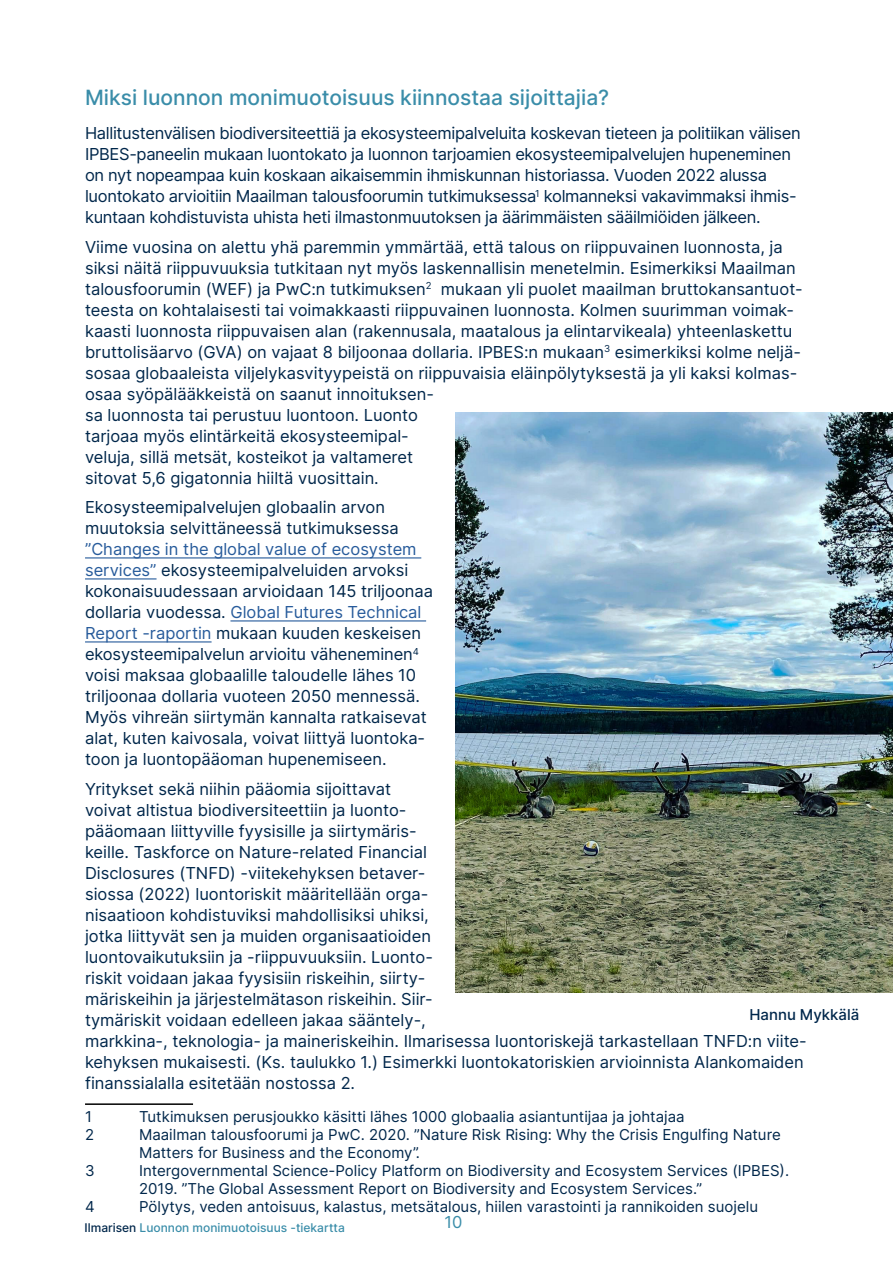
<style>
.page{position:relative;width:893px;height:1263px;background:#fff}
.page>*{position:absolute;margin:0;border:0;box-sizing:border-box;transform-origin:0 0}
.Väliotsikko_H3{font:500 21px "Inter";color:#3a8da9}
.Leipis{font:16.5px/21px "Inter";color:#00274b}
.Leipis-2{font:16.5px/21px "Inter";letter-spacing:-.02em;color:#00274b}
.t1{font:16.5px "Inter";color:#3a8da9}
.t2{font:15px/18px "Inter";color:#00274b}
.Leipis-3{font:500 15px "Inter";color:#00274b}
.t3{font:500 12px "Inter";color:#3a8da9}
.s1{color:#275b9b}
.s2{color:#00274b}
</style>
<div class="page">
<img style="left:455px;top:412px;width:438px;height:581px">
<img style="left:455px;top:414px;width:438px;height:207px">
<hr style="left:85px;top:557px;width:336px;height:1px;background:#275b9b">
<hr style="left:85px;top:578px;width:72px;height:1px;background:#275b9b">
<hr style="left:230px;top:620px;width:196px;height:1px;background:#275b9b">
<hr style="left:85px;top:641px;width:127px;height:1px;background:#275b9b">
<hr style="left:85px;top:1103px;width:108px;height:2px;background:#000">
<h3 class="Väliotsikko_H3" style="left:85px;top:82px;width:526px">Miksi luonnon monimuotoisuus kiinnostaa sijoittajia?</h3>
<p class="Leipis-2" style="left:85px;top:122px;width:717px">Hallitustenvälisen biodiversiteettiä ja ekosysteemipalveluita koskevan tieteen ja politiikan välisen IPBES-paneelin mukaan luontokato ja luonnon tarjoamien ekosysteemipalvelujen hupeneminen on nyt nopeampaa kuin koskaan aikaisemmin ihmiskunnan historiassa. Vuoden 2022 alussa luontokato arvioitiin Maailman talousfoorumin tutkimuksessa<sup>1</sup> kolmanneksi vakavimmaksi ihmis&shy;kuntaan kohdistuvista uhista heti ilmastonmuutoksen ja äärimmäisten sääilmiöiden jälkeen.</p>
<p class="Leipis" style="left:85px;top:236px;width:719px">Viime vuosina on alettu yhä paremmin ymmärtää, että talous on riippuvainen luonnosta, ja siksi näitä riippuvuuksia tutkitaan nyt myös laskennallisin menetelmin. Esimerkiksi Maailman talousfoorumin (WEF) ja PwC:n tutkimuksen<sup>2</sup> mukaan yli puolet maailman bruttokansantuot&shy;teesta on kohtalaisesti tai voimakkaasti riippuvainen luonnosta. Kolmen suurimman voimak&shy;kaasti luonnosta riippuvaisen alan (rakennusala, maatalous ja elintarvikeala) yhteenlaskettu bruttolisäarvo (GVA) on vajaat 8 biljoonaa dollaria. IPBES:n mukaan<sup>3</sup> esimerkiksi kolme neljä&shy;sosaa globaaleista viljelykasvityypeistä on riippuvaisia eläinpölytyksestä ja yli kaksi kolmas&shy;osaa syöpälääkkeistä on saanut innoituksen-<br>sa luonnosta tai perustuu luontoon. Luonto<br>tarjoaa myös elintärkeitä ekosysteemipal-<br>veluja, sillä metsät, kosteikot ja valtameret<br>sitovat 5,6 gigatonnia hiiltä vuosittain.</p>
<p class="Leipis" style="left:85px;top:496px;width:350px">Ekosysteemipalvelujen globaalin arvon muutoksia selvittäneessä tutkimuksessa <span class="s1">”Changes in the global value of ecosystem services”</span> ekosysteemipalveluiden arvoksi kokonaisuudessaan arvioidaan 145 triljoonaa dollaria vuodessa. <span class="s1">Global Futures Technical Report -raportin</span> mukaan kuuden keskeisen ekosysteemipalvelun arvioitu väheneminen<sup>4 </sup>voisi maksaa globaalille taloudelle lähes 10 triljoonaa dollaria vuoteen 2050 mennessä.<br>Myös vihreän siirtymän kannalta ratkaisevat alat, kuten kaivosala, voivat liittyä luontoka&shy;toon ja luontopääoman hupenemiseen.</p>
<p class="Leipis" style="left:85px;top:778px;width:723px">Yritykset sekä niihin pääomia sijoittavat<br>voivat altistua biodiversiteettiin ja luonto-<br>pääomaan liittyville fyysisille ja siirtymäris-<br>keille. Taskforce on Nature-related Financial<br>Disclosures (TNFD) -viitekehyksen betaver-<br>siossa (2022) luontoriskit määritellään orga-<br>nisaatioon kohdistuviksi mahdollisiksi uhiksi,<br>jotka liittyvät sen ja muiden organisaatioiden<br>luontovaikutuksiin ja -riippuvuuksiin. Luonto-<br>riskit voidaan jakaa fyysisiin riskeihin, siirty-<br>märiskeihin ja järjestelmätason riskeihin. Siir-<br>tymäriskit voidaan edelleen jakaa sääntely-,<br>markkina-, teknologia- ja maineriskeihin. Ilmarisessa luontoriskejä tarkastellaan TNFD:n viite&shy;kehyksen mukaisesti. (Ks. taulukko 1.) Esimerkki luontokatoriskien arvioinnista Alankomaiden finanssialalla esitetään nostossa 2.</p>
<p class="t2" style="left:85px;top:1107px;width:8px">1</p>
<p class="t2" style="left:139px;top:1107px;width:547px">Tutkimuksen perusjoukko käsitti lähes 1000 globaalia asiantuntijaa ja johtajaa</p>
<p class="t2" style="left:85px;top:1125px;width:11px">2</p>
<p class="t2" style="left:139px;top:1125px;width:643px">Maailman talousfoorumi ja PwC. 2020. ”Nature Risk Rising: Why the Crisis Engulfing Nature<br>Matters for Business and the Economy”.</p>
<p class="t2" style="left:85px;top:1161px;width:11px">3</p>
<p class="t2" style="left:139px;top:1161px;width:652px">Intergovernmental Science-Policy Platform on Biodiversity and Ecosystem Services (IPBES).<br>2019. ”The Global Assessment Report on Biodiversity and Ecosystem Services.”</p>
<p class="t2" style="left:85px;top:1197px;width:11px">4</p>
<p class="t2" style="left:139px;top:1197px;width:620px">Pölytys, veden antoisuus, kalastus, metsätalous, hiilen varastointi ja rannikoiden suojelu</p>
<p class="Leipis-3" style="left:749px;top:1004px;width:111px">Hannu Mykkälä</p>
<p class="t3" style="left:85px;top:1219px;width:262px"><span class="s2">Ilmarisen</span> Luonnon monimuotoisuus -tiekartta</p>
<p class="t1" style="left:444px;top:1210px;width:19px">10</p>
</div>
